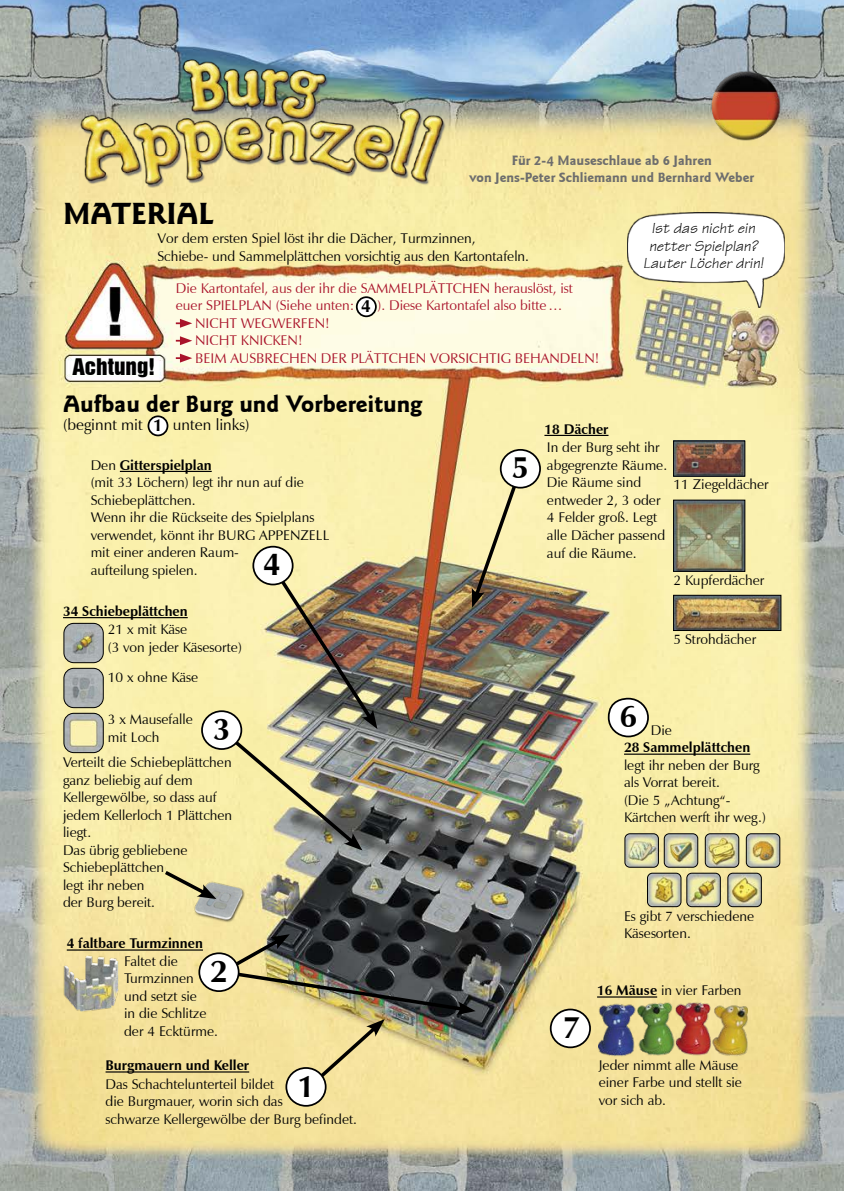
<style>
.page{position:relative;width:844px;height:1191px;background:#fff}
.page>*{position:absolute;margin:0;border:0;box-sizing:border-box;transform-origin:0 0}
.t1{font:700 31.5px "ITC Goudakaas";color:#000}
.t2{font:700 31.5px "Zapf Humanist 601 BT";color:#000}
.t3{font:700 24.5px "ITC Goudakaas";color:#000}
.t4{font:21px "Swiss 921 BT Regular A";color:#000;scale:1.1 1}
.t5{font:700 17.5px "Zapf Humanist 601 BT";color:#000}
.t6{font:italic 15.75px/17.5px "Technical";color:#000;text-align:center}
.t7{font:15.75px "Zapf Humanist 601 BT";color:#000}
.t8{font:14px/17.5px "Zapf Humanist 601 BT";color:#000}
.t9{font:14px/17.5px "Zapf Humanist 601 BT";color:#a9132a}
.t10{font:700 14px "Zapf Humanist 601 BT";color:#000}
.t11{font:700 14px/16.8px "ITC Goudakaas";color:#6d6d6d;text-align:center}
.s1{font-weight:700}
</style>
<div class="page">
<img style="left:0;top:0;width:843px;height:1191px">
<img style="left:686px;top:64px;width:123px;height:82px">
<img style="left:64px;top:623px;width:39px;height:39px">
<div style="left:63px;top:623px;width:41px;height:40px;border:1px solid #000;border-radius:10px"></div>
<img style="left:64px;top:668px;width:39px;height:39px">
<div style="left:63px;top:668px;width:41px;height:40px;border:1px solid #000;border-radius:10px"></div>
<img style="left:64px;top:713px;width:39px;height:39px">
<div style="left:63px;top:713px;width:41px;height:40px;border:1px solid #000;border-radius:10px"></div>
<img style="left:193px;top:881px;width:52px;height:42px">
<img style="left:63px;top:955px;width:55px;height:56px">
<img style="left:627px;top:212px;width:157px;height:96px">
<img style="left:675px;top:442px;width:68px;height:32px">
<div style="left:673px;top:440px;width:72px;height:36px;border:1px solid #000"></div>
<img style="left:675px;top:597px;width:104px;height:32px">
<div style="left:673px;top:595px;width:108px;height:36px;border:1px solid #000"></div>
<img style="left:675px;top:501px;width:68px;height:69px">
<div style="left:673px;top:499px;width:72px;height:73px;border:1px solid #000"></div>
<img style="left:624px;top:833px;width:34px;height:34px">
<div style="left:624px;top:833px;width:34px;height:34px;border:1px solid #000;border-radius:5px"></div>
<img style="left:664px;top:833px;width:33px;height:34px">
<div style="left:663px;top:833px;width:35px;height:34px;border:1px solid #000;border-radius:5px"></div>
<img style="left:705px;top:833px;width:33px;height:34px">
<div style="left:704px;top:833px;width:35px;height:34px;border:1px solid #000;border-radius:5px"></div>
<img style="left:746px;top:833px;width:33px;height:34px">
<div style="left:745px;top:833px;width:35px;height:34px;border:1px solid #000;border-radius:5px"></div>
<img style="left:647px;top:873px;width:32px;height:33px">
<div style="left:647px;top:872px;width:34px;height:35px;border:1px solid #000;border-radius:5px"></div>
<img style="left:686px;top:873px;width:34px;height:33px">
<div style="left:686px;top:872px;width:34px;height:35px;border:1px solid #000;border-radius:5px"></div>
<img style="left:727px;top:873px;width:34px;height:33px">
<div style="left:727px;top:872px;width:34px;height:35px;border:1px solid #000;border-radius:5px"></div>
<img style="left:598px;top:1003px;width:148px;height:53px">
<img style="left:224px;top:562px;width:153px;height:288px">
<svg style="left:161px;top:867px;width:55px;height:32px;background:#cec58e"></svg>
<img style="left:217px;top:934px;width:258px;height:157px">
<img style="left:471px;top:471px;width:51px;height:136px">
<img style="left:69px;top:56px;width:383px;height:132px">
<hr style="left:120px;top:471px;width:92px;height:1px;background:#000">
<hr style="left:63px;top:617px;width:125px;height:1px;background:#000">
<hr style="left:67px;top:949px;width:136px;height:1px;background:#000">
<hr style="left:105px;top:1071px;width:144px;height:1px;background:#000">
<hr style="left:544px;top:435px;width:64px;height:1px;background:#000">
<hr style="left:624px;top:753px;width:126px;height:1px;background:#000">
<hr style="left:597px;top:996px;width:60px;height:1px;background:#000">
<div style="left:550px;top:1009px;width:40px;height:38px;background:#fff;border-radius:50%"></div>
<div style="left:549px;top:1008px;width:41px;height:40px;border:2px solid #000;border-radius:50%"></div>
<div style="left:286px;top:1068px;width:39px;height:37px;background:#fff;border-radius:50%"></div>
<div style="left:285px;top:1067px;width:41px;height:39px;border:2px solid #000;border-radius:50%"></div>
<div style="left:199px;top:953px;width:39px;height:38px;background:#fff;border-radius:50%"></div>
<div style="left:198px;top:952px;width:41px;height:40px;border:2px solid #000;border-radius:50%"></div>
<div style="left:202px;top:711px;width:39px;height:38px;background:#fff;border-radius:50%"></div>
<div style="left:201px;top:710px;width:41px;height:40px;border:2px solid #000;border-radius:50%"></div>
<div style="left:253px;top:546px;width:39px;height:38px;background:#fff;border-radius:50%"></div>
<div style="left:252px;top:546px;width:41px;height:39px;border:2px solid #000;border-radius:50%"></div>
<div style="left:500px;top:450px;width:40px;height:38px;background:#fff;border-radius:50%"></div>
<div style="left:499px;top:449px;width:42px;height:39px;border:2px solid #000;border-radius:50%"></div>
<div style="left:608px;top:698px;width:40px;height:38px;background:#fff;border-radius:50%"></div>
<div style="left:607px;top:698px;width:41px;height:39px;border:2px solid #000;border-radius:50%"></div>
<div style="left:356px;top:297px;width:20px;height:19px;background:#fff;border-radius:50%"></div>
<div style="left:356px;top:296px;width:20px;height:21px;border:2px solid #000;border-radius:50%"></div>
<div style="left:148px;top:416px;width:19px;height:19px;background:#fff;border-radius:50%"></div>
<div style="left:147px;top:415px;width:21px;height:21px;border:2px solid #000;border-radius:50%"></div>
<svg style="left:176px;top:319px;width:16px;height:9px"></svg>
<svg style="left:176px;top:336px;width:16px;height:9px"></svg>
<svg style="left:176px;top:354px;width:16px;height:8px"></svg>
<p class="t11" style="left:469px;top:153px;width:286px">Für 2-4 Mauseschlaue ab 6 Jahren<br>von Jens-Peter Schliemann und Bernhard Weber</p>
<h1 class="t1" style="left:63px;top:195px;width:151px">MATERIAL</h1>
<p class="t8" style="left:157px;top:229px;width:373px">Vor dem ersten Spiel löst ihr die Dächer, Turmzinnen,<br>Schiebe- und Sammelplättchen vorsichtig aus den Kartontafeln.</p>
<p class="t9" style="left:176px;top:279px;width:398px">Die Kartontafel, aus der ihr die SAMMELPLÄTTCHEN herauslöst, ist euer SPIELPLAN (Siehe unten:</p>
<p class="t6" style="left:643px;top:219px;width:122px">Ist das nicht ein netter Spielplan?<br>Lauter Löcher drin!</p>
<p class="t9" style="left:377px;top:297px;width:186px">). Diese Kartontafel also bitte…</p>
<p class="t9" style="left:195px;top:314px;width:405px">NICHT WEGWERFEN!<br>NICHT KNICKEN!<br>BEIM AUSBRECHEN DER PLÄTTCHEN VORSICHTIG BEHANDELN!</p>
<p class="t5" style="left:361px;top:295px;width:11px">4</p>
<h3 class="t4" style="left:72px;top:353px;width:76px">Achtung!</h3>
<h2 class="t3" style="left:63px;top:390px;width:361px">Aufbau der Burg und Vorbereitung</h2>
<p class="t7" style="left:63px;top:415px;width:81px">(beginnt mit</p>
<p class="t7" style="left:173px;top:415px;width:78px">unten links)</p>
<p class="t8" style="left:91px;top:456px;width:240px">Den <span class="s1">Gitterspielplan<br></span>(mit 33 Löchern) legt ihr nun auf die<br>Schiebeplättchen.<br>Wenn ihr die Rückseite des Spielplans verwendet, könnt ihr BURG APPENZELL mit einer anderen Raum-<br>aufteilung spielen.</p>
<p class="t10" style="left:63px;top:602px;width:126px">34 Schiebeplättchen</p>
<p class="t8" style="left:108px;top:621px;width:135px">21 x mit Käse<br>(3 von jeder Käsesorte)</p>
<p class="t8" style="left:108px;top:668px;width:92px">10 x ohne Käse</p>
<p class="t8" style="left:108px;top:710px;width:86px">3 x Mausefalle mit Loch</p>
<p class="t8" style="left:63px;top:753px;width:171px">Verteilt die Schiebeplättchen ganz beliebig auf dem<br>Kellergewölbe, so dass auf jedem Kellerloch 1 Plättchen liegt.<br>Das übrig gebliebene<br>Schiebeplättchen<br>legt ihr neben<br>der Burg bereit.</p>
<p class="t10" style="left:67px;top:934px;width:138px">4 faltbare Turmzinnen</p>
<p class="t8" style="left:124px;top:952px;width:95px">Faltet die<br>Turmzinnen und setzt sie<br>in die Schlitze der 4 Ecktürme.</p>
<p class="t10" style="left:105px;top:1056px;width:145px">Burgmauern und Keller</p>
<p class="t8" style="left:105px;top:1075px;width:253px">Das Schachtelunterteil bildet<br>die Burgmauer, worin sich das<br>schwarze Kellergewölbe der Burg befindet.</p>
<p class="t5" style="left:153px;top:414px;width:11px">1</p>
<p class="t10" style="left:544px;top:420px;width:66px">18 Dächer</p>
<p class="t8" style="left:546px;top:439px;width:122px">In der Burg seht ihr abgegrenzte Räume.<br>Die Räume sind entweder 2, 3 oder<br>4 Felder groß. Legt alle Dächer passend auf die Räume.</p>
<h1 class="t2" style="left:511px;top:448px;width:19px">5</h1>
<p class="t8" style="left:673px;top:476px;width:97px">11 Ziegeldächer</p>
<h1 class="t2" style="left:263px;top:545px;width:19px">4</h1>
<p class="t8" style="left:673px;top:571px;width:92px">2 Kupferdächer</p>
<p class="t8" style="left:673px;top:630px;width:84px">5 Strohdächer</p>
<h1 class="t2" style="left:619px;top:697px;width:19px">6</h1>
<h1 class="t2" style="left:213px;top:710px;width:19px">3</h1>
<p class="t8" style="left:650px;top:721px;width:23px">Die</p>
<p class="t10" style="left:624px;top:739px;width:128px">28 Sammelplättchen</p>
<p class="t8" style="left:624px;top:756px;width:143px">legt ihr neben der Burg als Vorrat bereit.<br>(Die 5 „Achtung“-<br>Kärtchen werft ihr weg.)</p>
<p class="t8" style="left:624px;top:907px;width:132px">Es gibt 7 verschiedene<br>Käsesorten.</p>
<h1 class="t2" style="left:210px;top:952px;width:19px">2</h1>
<p class="t8" style="left:597px;top:981px;width:146px"><span class="s1">16 Mäuse</span> in vier Farben</p>
<h1 class="t2" style="left:562px;top:1008px;width:19px">7</h1>
<p class="t8" style="left:598px;top:1056px;width:145px">Jeder nimmt alle Mäuse einer Farbe und stellt sie vor sich ab.</p>
<h1 class="t2" style="left:297px;top:1066px;width:19px">1</h1>
</div>
